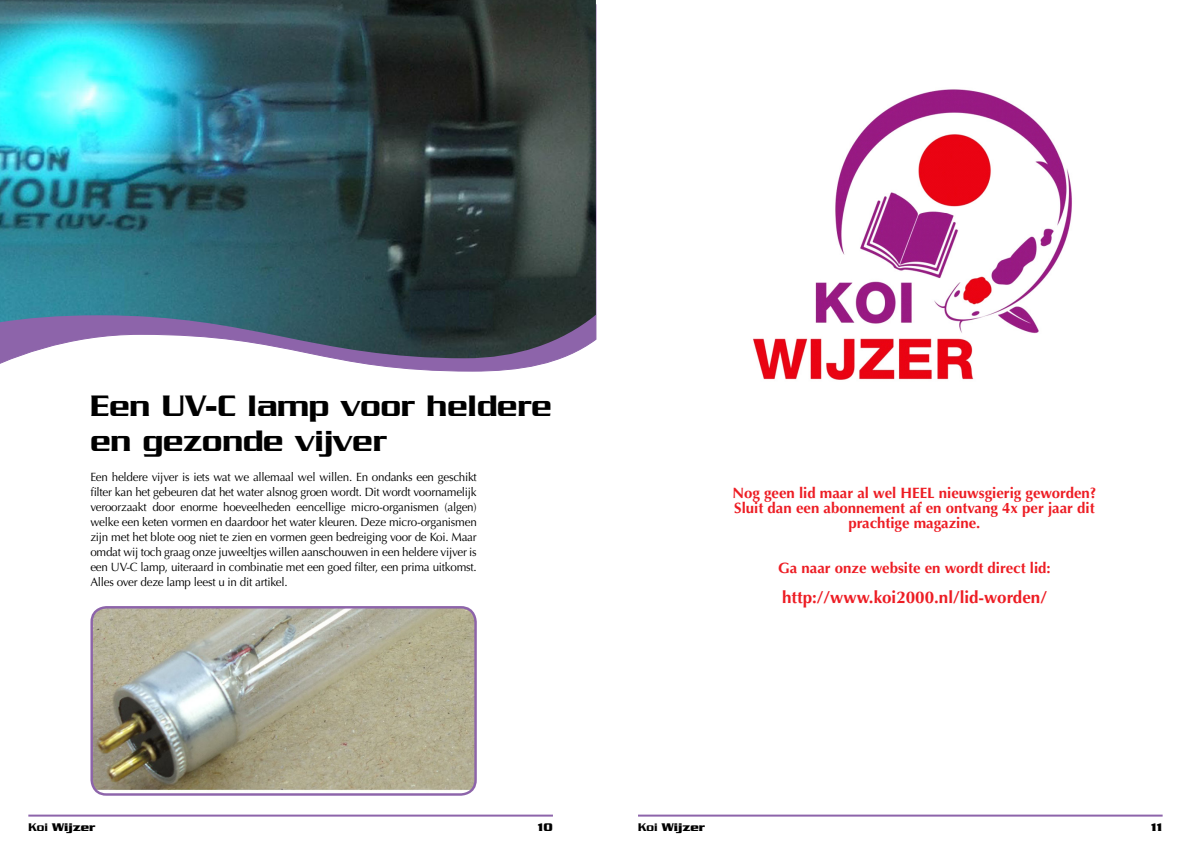
<style>
.page{position:relative;width:1191px;height:842px;background:#fff}
.page>*{position:absolute;margin:0;border:0;box-sizing:border-box;transform-origin:0 0}
.t1{font:500 32px/35px "Serpentine";color:#000}
.t2{font:700 17px "Optima";color:#ed1d24}
.t3{font:700 15px/15px "Optima";color:#ed1d24;text-align:center}
.t4{font:12px/15px "Optima";letter-spacing:-.02em;color:#000;text-align:justify}
.t5{font:700 12px "Serpentine";color:#000}
.s1{font-weight:500}
</style>
<div class="page">
<hr style="left:638px;top:815px;width:524px;height:2px;background:#8d64aa">
<hr style="left:28px;top:815px;width:525px;height:2px;background:#8d64aa">
<img style="left:93px;top:608px;width:381px;height:185px">
<div style="left:90px;top:606px;width:387px;height:190px;border:2px solid #8d64aa;border-radius:15px"></div>
<svg style="left:0;top:4px;width:597px;height:368px"></svg>
<img style="left:0;top:0;width:596px;height:358px">
<img style="left:753px;top:89px;width:319px;height:291px">
<p class="t1" style="left:90px;top:388px;width:463px">Een UV-C lamp voor heldere en gezonde vijver</p>
<p class="t4" style="left:90px;top:470px;width:388px">Een heldere vijver is iets wat we allemaal wel willen. En ondanks een geschikt filter kan het gebeuren dat het water alsnog groen wordt. Dit wordt voornamelijk veroorzaakt door enorme hoeveelheden eencellige micro-organismen (algen) welke een keten vormen en daardoor het water kleuren. Deze micro-organismen zijn met het blote oog niet te zien en vormen geen bedreiging voor de Koi. Maar omdat wij toch graag onze juweeltjes willen aanschouwen in een heldere vijver is een UV-C lamp, uiteraard in combinatie met een goed filter, een prima uitkomst.<br>Alles over deze lamp leest u in dit artikel.</p>
<p class="t3" style="left:732px;top:485px;width:366px">Nog geen lid maar al wel HEEL nieuwsgierig geworden?</p>
<p class="t3" style="left:734px;top:500px;width:362px">Sluit dan een abonnement af en ontvang 4x per jaar dit prachtige magazine.</p>
<p class="t3" style="left:778px;top:560px;width:274px">Ga naar onze website en wordt direct lid:</p>
<p class="t2" style="left:782px;top:587px;width:266px">http://www.koi2000.nl/lid-worden/</p>
<p class="t5" style="left:28px;top:820px;width:69px"><span class="s1">Koi</span> Wijzer</p>
<p class="t5" style="left:538px;top:820px;width:17px">10</p>
<p class="t5" style="left:638px;top:820px;width:69px"><span class="s1">Koi</span> Wijzer</p>
<p class="t5" style="left:1151px;top:820px;width:13px">11</p>
</div>
